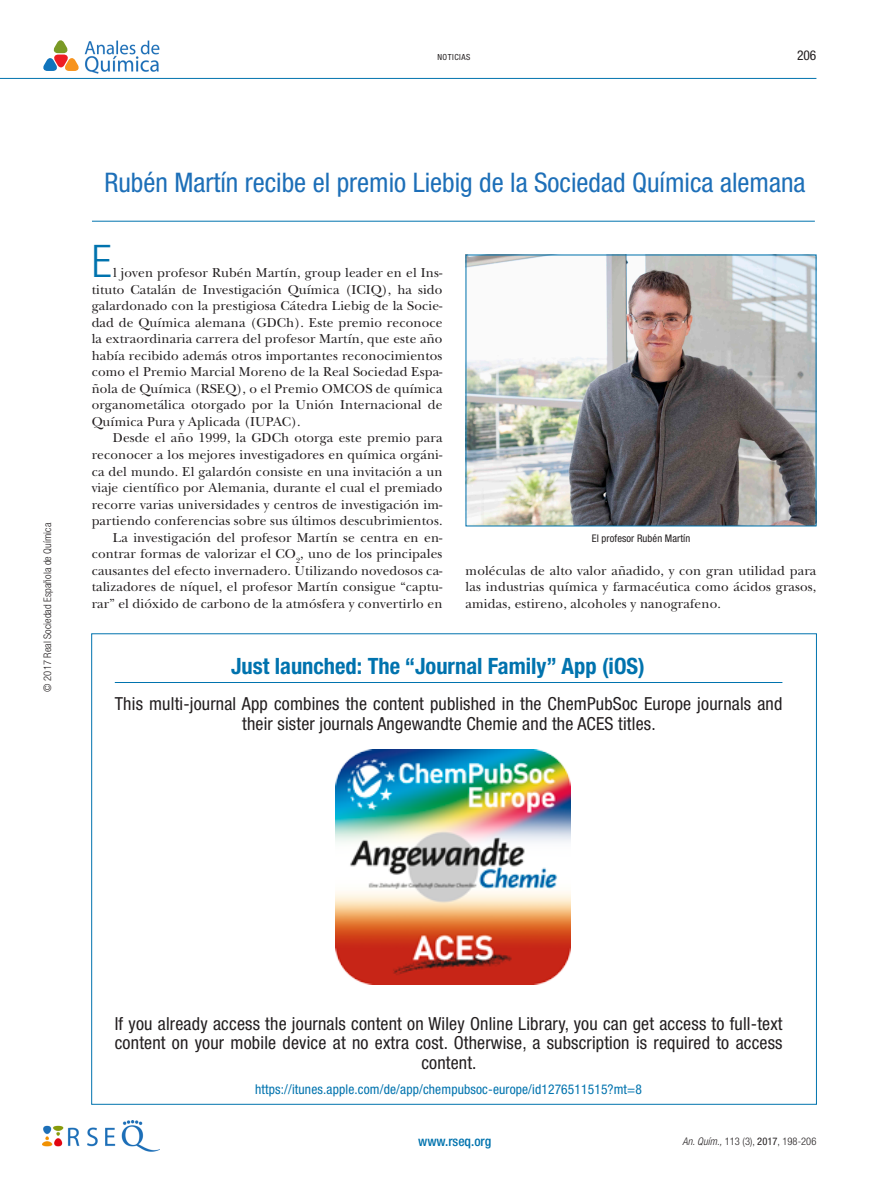
<style>
.page{position:relative;width:893px;height:1191px;background:#fff}
.page>*{position:absolute;margin:0;border:0;box-sizing:border-box;transform-origin:0 0}
.t1{font:300 condensed 45px "Helvetica Neue LT Std";color:#0073ae}
.t2{font:condensed 27px "Helvetica Neue LT Std";color:#1d6fb8}
.t3{font:700 condensed 22.5px "Helvetica Neue LT Std";color:#0073ae}
.t4{font:condensed 18px/19.5px "Helvetica Neue LT Std";letter-spacing:.01em;color:#231f20;text-align:center}
.t5{font:13.5px/16.5px "New Baskerville Std";letter-spacing:.01em;color:#231f20;text-align:justify}
.t6{font:condensed 13.5px "Helvetica Neue LT Std";letter-spacing:.01em;color:#0073ae}
.t7{font:500 condensed 13.5px "Helvetica Neue LT Std";color:#0073ae}
.t8{font:condensed 13.5px "Helvetica Neue LT Std";color:#231f20}
.t9{font:300 condensed 10.5px "Helvetica Neue LT Std";letter-spacing:.005em;color:#231f20}
.t10{font:condensed 10.5px "Helvetica Neue LT Std";letter-spacing:.01em;color:#231f20}
.t11{font:condensed 8.4px "Helvetica Neue LT Std";letter-spacing:.055em;color:#231f20}
.s1{font-style:italic}
.s2{font-weight:400}
</style>
<div class="page">
<img style="left:84px;top:40px;width:76px;height:34px">
<svg style="left:43px;top:40px;width:36px;height:31px"></svg>
<hr style="left:0;top:78px;width:816px;height:1px;background:#0073ae">
<img style="left:43px;top:1120px;width:116px;height:32px">
<hr style="left:92px;top:221px;width:723px;height:1px;background:#0073ae">
<img style="left:468px;top:257px;width:346px;height:267px">
<hr style="left:115px;top:682px;width:667px;height:1px;background:#0073ae">
<img style="left:335px;top:749px;width:235px;height:235px">
<p class="t11" style="left:437px;top:52px;width:34px">NOTICIAS</p>
<p class="t8" style="left:797px;top:48px;width:21px">206</p>
<p class="t9" style="left:41px;top:691px;width:170px;rotate:-90deg">© 2017 Real Sociedad Española de Química</p>
<h2 class="t2" style="left:104px;top:167px;width:703px">Rubén Martín recibe el premio Liebig de la Sociedad Química alemana</h2>
<h1 class="t1" style="left:92px;top:235px;width:21px">E</h1>
<p class="t5" style="left:92px;top:264px;width:352px;text-indent:21px">l joven profesor Rubén Martín, group leader en el Ins&shy;tituto Catalán de Investigación Química (ICIQ), ha sido galardonado con la prestigiosa Cátedra Liebig de la Socie&shy;dad de Química alemana (GDCh). Este premio reconoce la extraordinaria carrera del profesor Martín, que este año había recibido además otros importantes reconocimientos como el Premio Marcial Moreno de la Real Sociedad Espa&shy;ñola de Química (RSEQ), o el Premio OMCOS de química organometálica otorgado por la Unión Internacional de Química Pura y Aplicada (IUPAC).</p>
<p class="t5" style="left:92px;top:430px;width:352px;text-align:right">Desde el año 1999, la GDCh otorga este premio para reconocer a los mejores investigadores en química orgáni&shy;ca del mundo. El galardón consiste en una invitación a un viaje científico por Alemania, durante el cual el premiado recorre varias universidades y centros de investigación im&shy;partiendo conferencias sobre sus últimos descubrimientos.<br>La investigación del profesor Martín se centra en en&shy;contrar formas de valorizar el CO<sub>2</sub>, uno de los principales causantes del efecto invernadero. Utilizando novedosos ca&shy;talizadores de níquel, el profesor Martín consigue “captu&shy;rar” el dióxido de carbono de la atmósfera y convertirlo en</p>
<p class="t10" style="left:592px;top:532px;width:100px">El profesor Rubén Martín</p>
<p class="t5" style="left:466px;top:562px;width:352px">moléculas de alto valor añadido, y con gran utilidad para las industrias química y farmacéutica como ácidos grasos, amidas, estireno, alcoholes y nanografeno.</p>
<h3 class="t3" style="left:231px;top:652px;width:415px">Just launched: The “Journal Family” App (iOS)</h3>
<h3 class="t4" style="left:115px;top:694px;width:669px">This multi-journal App combines the content published in the ChemPubSoc Europe journals and their sister journals Angewandte Chemie and the ACES titles.</h3>
<h3 class="t4" style="left:115px;top:1013px;width:669px">If you already access the journals content on Wiley Online Library, you can get access to full-text content on your mobile device at no extra cost. Otherwise, a subscription is required to access content.</h3>
<p class="t6" style="left:255px;top:1081px;width:388px">https://itunes.apple.com/de/app/chempubsoc-europe/id1276511515?mt=8</p>
<p class="t7" style="left:418px;top:1133px;width:75px">www.rseq.org</p>
<p class="t9" style="left:682px;top:1135px;width:135px"><span class="s1">An. Quím.,</span> 113 (3), <span class="s2">2017</span>, 198-206</p>
</div>
